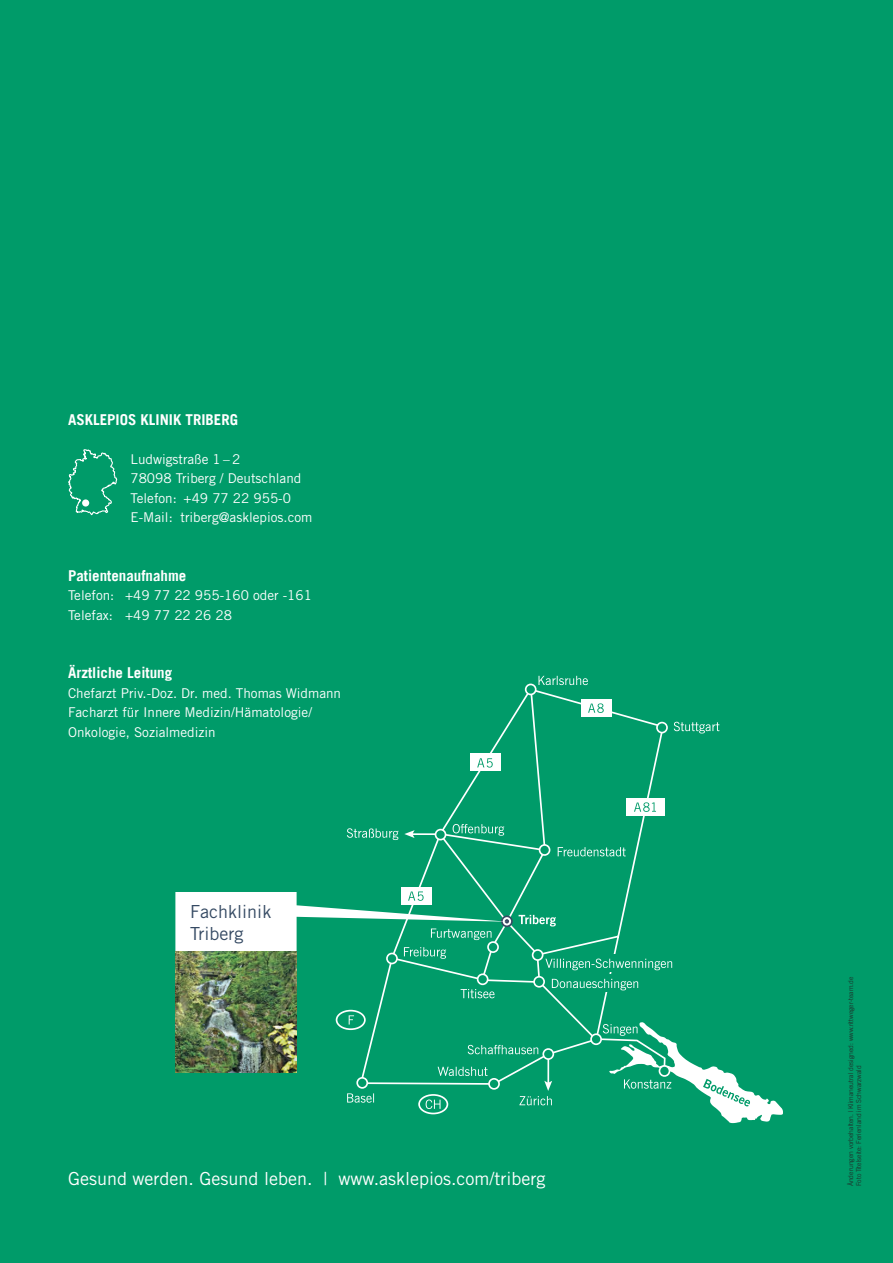
<style>
.page{position:relative;width:893px;height:1263px;background:#009b69}
.page>*{position:absolute;margin:0;border:0;box-sizing:border-box;transform-origin:0 0}
.t1{font:18px "Trade Gothic LT Pro";color:#fff}
.t2{font:18px "Trade Gothic LT Pro";color:#354a63}
.t3{font:700 15px "Trade Gothic LT Std";color:#fff}
.t4{font:13.5px "Trade Gothic LT Pro";color:#fff}
.Aufzählung{font:300 6.75px "Trade Gothic LT Pro";color:#231f20}
</style>
<div class="page">
<svg style="left:624px;top:1038px;width:159px;height:85px"></svg>
<svg style="left:347px;top:828px;width:12px;height:10px"></svg>
<svg style="left:538px;top:676px;width:50px;height:9px"></svg>
<svg style="left:674px;top:722px;width:45px;height:11px"></svg>
<svg style="left:359px;top:688px;width:307px;height:397px"></svg>
<svg style="left:404px;top:830px;width:33px;height:8px"></svg>
<svg style="left:659px;top:1065px;width:11px;height:12px"></svg>
<div style="left:660px;top:1067px;width:9px;height:8px;background:#009b69;border-radius:50%"></div>
<svg style="left:590px;top:1033px;width:12px;height:12px"></svg>
<div style="left:592px;top:1035px;width:8px;height:8px;background:#009b69;border-radius:50%"></div>
<svg style="left:533px;top:976px;width:12px;height:11px"></svg>
<div style="left:535px;top:977px;width:8px;height:9px;background:#009b69;border-radius:50%"></div>
<svg style="left:532px;top:949px;width:11px;height:12px"></svg>
<div style="left:533px;top:951px;width:9px;height:8px;background:#009b69;border-radius:50%"></div>
<svg style="left:477px;top:973px;width:11px;height:12px"></svg>
<div style="left:478px;top:975px;width:9px;height:8px;background:#009b69;border-radius:50%"></div>
<svg style="left:501px;top:915px;width:12px;height:12px"></svg>
<svg style="left:539px;top:844px;width:11px;height:12px"></svg>
<div style="left:540px;top:846px;width:9px;height:8px;background:#009b69;border-radius:50%"></div>
<svg style="left:656px;top:722px;width:12px;height:11px"></svg>
<div style="left:658px;top:723px;width:8px;height:9px;background:#009b69;border-radius:50%"></div>
<div style="left:435px;top:829px;width:11px;height:11px;background:#fff;border-radius:50%"></div>
<div style="left:436px;top:830px;width:9px;height:9px;background:#009b69;border-radius:50%"></div>
<svg style="left:525px;top:684px;width:12px;height:11px"></svg>
<svg style="left:526px;top:685px;width:9px;height:9px"></svg>
<svg style="left:386px;top:953px;width:12px;height:11px"></svg>
<div style="left:388px;top:954px;width:8px;height:9px;background:#009b69;border-radius:50%"></div>
<div style="left:627px;top:798px;width:38px;height:18px;background:#fff"></div>
<svg style="left:634px;top:802px;width:22px;height:10px"></svg>
<div style="left:581px;top:699px;width:30px;height:18px;background:#fff"></div>
<svg style="left:588px;top:703px;width:16px;height:10px"></svg>
<div style="left:470px;top:753px;width:31px;height:18px;background:#fff"></div>
<svg style="left:477px;top:758px;width:16px;height:10px"></svg>
<div style="left:401px;top:887px;width:30px;height:17px;background:#fff"></div>
<svg style="left:335px;top:1009px;width:217px;height:106px"></svg>
<svg style="left:542px;top:1048px;width:12px;height:12px"></svg>
<div style="left:544px;top:1050px;width:8px;height:8px;background:#009b69;border-radius:50%"></div>
<svg style="left:175px;top:891px;width:334px;height:68px"></svg>
<div style="left:608px;top:955px;width:17px;height:17px;background:#009b69"></div>
<div style="left:602px;top:975px;width:17px;height:17px;background:#009b69"></div>
<svg style="left:545px;top:958px;width:127px;height:12px"></svg>
<svg style="left:552px;top:979px;width:86px;height:11px"></svg>
<img style="left:175px;top:951px;width:122px;height:122px">
<svg style="left:68px;top:449px;width:50px;height:67px"></svg>
<div style="left:82px;top:499px;width:7px;height:7px;background:#fff;border-radius:50%"></div>
<p class="t3" style="left:68px;top:410px;width:172px">ASKLEPIOS KLINIK TRIBERG</p>
<p class="t4" style="left:130px;top:451px;width:111px">Ludwigstraße 1 – 2</p>
<p class="t4" style="left:130px;top:470px;width:172px">78098 Triberg / Deutschland</p>
<p class="t4" style="left:130px;top:490px;width:162px">Telefon: +49 77 22 955-0</p>
<p class="t4" style="left:130px;top:509px;width:183px">E-Mail: triberg@asklepios.com</p>
<p class="t3" style="left:68px;top:566px;width:120px">Patientenaufnahme</p>
<p class="t4" style="left:68px;top:587px;width:245px">Telefon: +49 77 22 955-160 oder -161</p>
<p class="t4" style="left:68px;top:607px;width:166px">Telefax: +49 77 22 26 28</p>
<p class="t3" style="left:68px;top:663px;width:106px">Ärztliche Leitung</p>
<p class="t4" style="left:68px;top:685px;width:275px">Chefarzt Priv.-Doz. Dr. med. Thomas Widmann</p>
<p class="t4" style="left:68px;top:704px;width:246px">Facharzt für Innere Medizin/Hämatologie/</p>
<p class="t4" style="left:68px;top:724px;width:149px">Onkologie, Sozialmedizin</p>
<p class="t2" style="left:190px;top:901px;width:83px">Fachklinik</p>
<p class="t2" style="left:190px;top:922px;width:55px">Triberg</p>
<p class="t1" style="left:68px;top:1168px;width:479px">Gesund werden. Gesund leben. | www.asklepios.com/triberg</p>
<p class="Aufzählung" style="left:847px;top:1186px;width:211px;rotate:-90deg">Änderungen vorbehalten. | Klimaneutral designed: www.rittweger-team.de</p>
<p class="Aufzählung" style="left:855px;top:1186px;width:122px;rotate:-90deg">Foto Titelseite: Ferienland im Schwarzwald</p>
</div>
